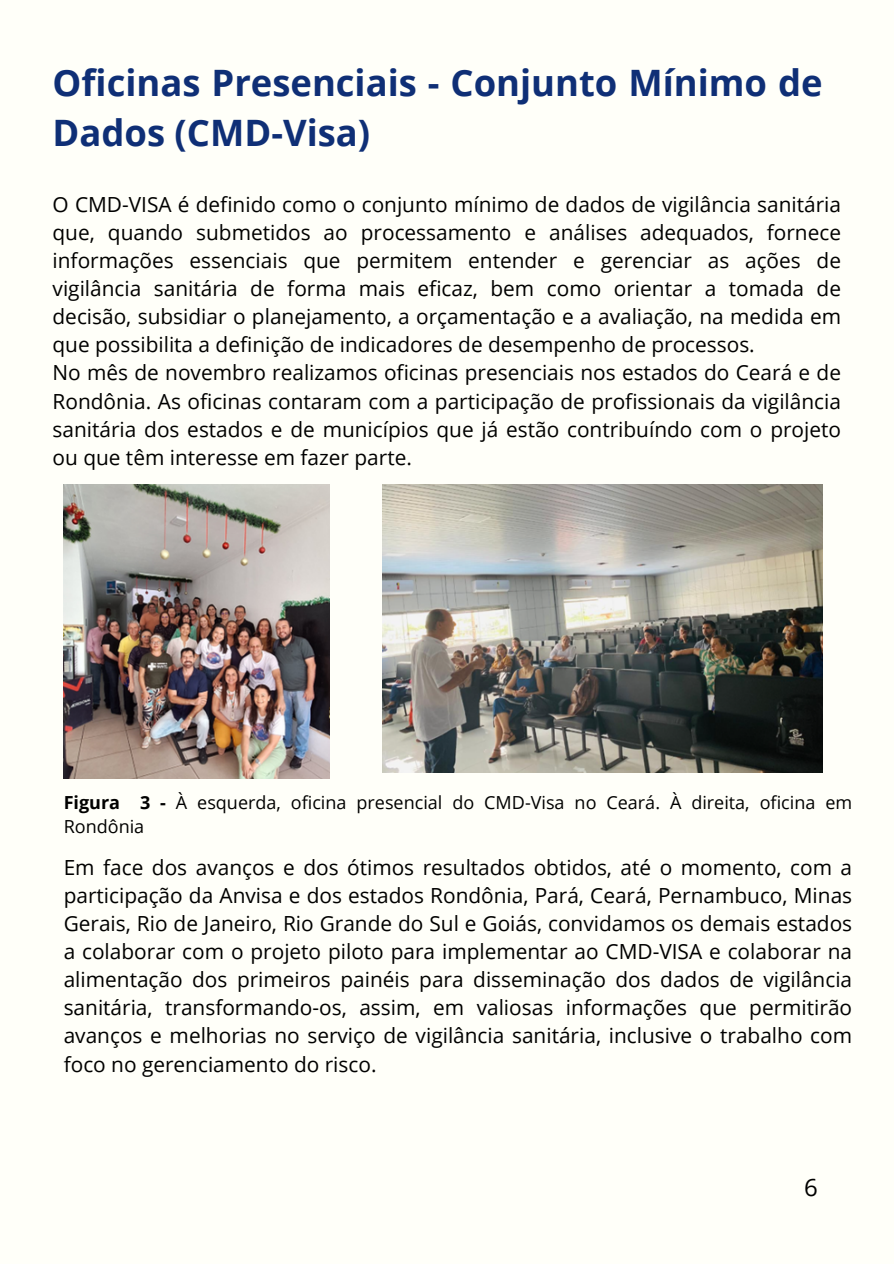
<style>
.page{position:relative;width:894px;height:1264px;background:#fff}
.page>*{position:absolute;margin:0;border:0;box-sizing:border-box;transform-origin:0 0}
.t1{font:700 36.3px/50.7px "Open Sans";color:#0f2f76}
.t2{font:24px "Open Sans";color:#000}
.t3{font:20.85px/28.2px "Open Sans";color:#000}
.t4{font:18px/24.8px "Open Sans";color:#000}
.s1{font-weight:700}
</style>
<div class="page">
<div style="left:0;top:0;width:893px;height:1263px;background:#fffff9"></div>
<img style="left:64px;top:485px;width:265px;height:293px">
<img style="left:382px;top:485px;width:440px;height:288px">
<p class="t1" style="left:53px;top:56px;width:771px">Oficinas Presenciais - Conjunto Mínimo de<br>Dados (CMD-Visa)</p>
<p class="t3" style="left:53px;top:189px;width:789px">O CMD-VISA é definido como o conjunto mínimo de dados de vigilância sanitária que, quando submetidos ao processamento e análises adequados, fornece informações essenciais que permitem entender e gerenciar as ações de vigilância sanitária de forma mais eficaz, bem como orientar a tomada de decisão, subsidiar o planejamento, a orçamentação e a avaliação, na medida em que possibilita a definição de indicadores de desempenho de processos.<br>No mês de novembro realizamos oficinas presenciais nos estados do Ceará e de Rondônia. As oficinas contaram com a participação de profissionais da vigilância sanitária dos estados e de municípios que já estão contribuíndo com o projeto ou que têm interesse em fazer parte.</p>
<p class="t4" style="left:64px;top:789px;width:789px"><span class="s1">Figura 3 -</span> À esquerda, oficina presencial do CMD-Visa no Ceará. À direita, oficina em<br>Rondônia</p>
<h3 class="t3" style="left:64px;top:852px;width:789px;text-align:justify">Em face dos avanços e dos ótimos resultados obtidos, até o momento, com a participação da Anvisa e dos estados Rondônia, Pará, Ceará, Pernambuco, Minas Gerais, Rio de Janeiro, Rio Grande do Sul e Goiás, convidamos os demais estados a colaborar com o projeto piloto para implementar ao CMD-VISA e colaborar na alimentação dos primeiros painéis para disseminação dos dados de vigilância sanitária, transformando-os, assim, em valiosas informações que permitirão avanços e melhorias no serviço de vigilância sanitária, inclusive o trabalho com foco no gerenciamento do risco.</h3>
<p class="t2" style="left:804px;top:1170px;width:15px">6</p>
</div>
